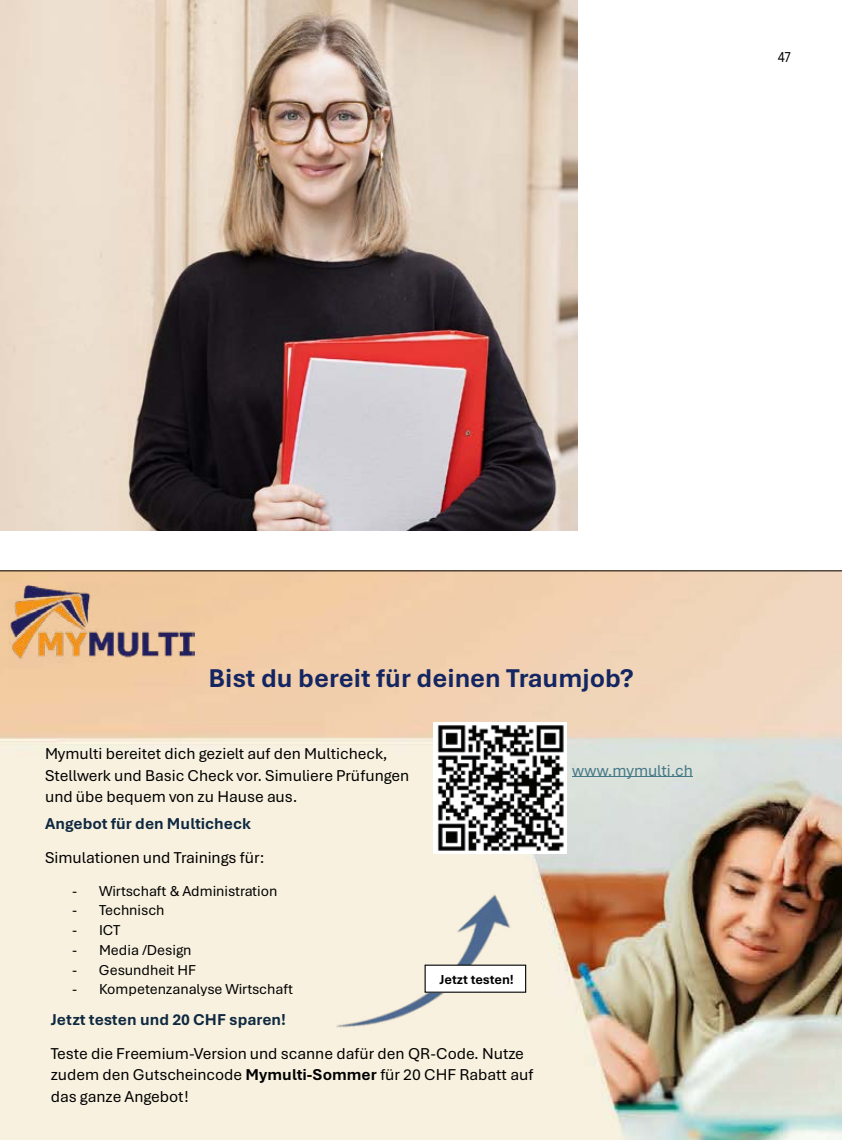
<style>
.page{position:relative;width:842px;height:1140px;background:#fff}
.page>*{position:absolute;margin:0;border:0;box-sizing:border-box;transform-origin:0 0}
.t1{font:700 27px "Aptos";color:#132662}
.t2{font:16.5px/21.6px "Aptos";letter-spacing:-.005em;color:#000}
.t3{font:700 16.5px "Aptos";letter-spacing:-.005em;color:#0d2840}
.t4{font:16.5px "Aptos";color:#467886}
.t5{font:15.15px "Aptos";letter-spacing:-.005em;color:#000}
.t6{font:700 13.65px "Aptos";letter-spacing:-.005em;color:#000}
.t7{font:13.5px "Benton Sans Cond";color:#000}
.s1{font-weight:700}
</style>
<div class="page">
<img style="left:0;top:571px;width:842px;height:569px">
<img style="left:8px;top:586px;width:187px;height:100px">
<img style="left:434px;top:722px;width:133px;height:132px">
<div style="left:317px;top:876px;width:223px;height:197px;background:#f8f1df"></div>
<div style="left:425px;top:965px;width:101px;height:27px;background:#fff"></div>
<hr style="left:572px;top:776px;width:121px;height:1px;background:#467886">
<img style="left:0;top:0;width:577px;height:530px">
<hr style="left:0;top:570px;width:842px;height:1px;background:#000">
<p class="t7" style="left:778px;top:49px;width:15px">47</p>
<h1 class="t1" style="left:209px;top:661px;width:427px">Bist du bereit für deinen Traumjob?</h1>
<p class="t2" style="left:45px;top:742px;width:366px">Mymulti bereitet dich gezielt auf den Multicheck,<br>Stellwerk und Basic Check vor. Simuliere Prüfungen und übe bequem von zu Hause aus.</p>
<p class="t3" style="left:45px;top:813px;width:207px">Angebot für den Multicheck</p>
<p class="t2" style="left:45px;top:847px;width:221px">Simulationen und Trainings für:</p>
<p class="t5" style="left:72px;top:881px;width:207px">- Wirtschaft &amp; Administration</p>
<p class="t5" style="left:72px;top:901px;width:94px">- Technisch</p>
<p class="t5" style="left:72px;top:920px;width:50px">- ICT</p>
<p class="t5" style="left:72px;top:940px;width:121px">- Media /Design</p>
<p class="t5" style="left:72px;top:960px;width:126px">- Gesundheit HF</p>
<p class="t5" style="left:72px;top:980px;width:222px">- Kompetenzanalyse Wirtschaft</p>
<p class="t6" style="left:439px;top:971px;width:76px">Jetzt testen!</p>
<p class="t3" style="left:51px;top:1009px;width:237px">Jetzt testen und 20 CHF sparen!</p>
<p class="t2" style="left:51px;top:1042px;width:484px">Teste die Freemium-Version und scanne dafür den QR-Code. Nutze zudem den Gutscheincode <span class="s1">Mymulti-Sommer</span> für 20 CHF Rabatt auf das ganze Angebot!</p>
<p class="t4" style="left:572px;top:760px;width:122px">www.mymulti.ch</p>
</div>
